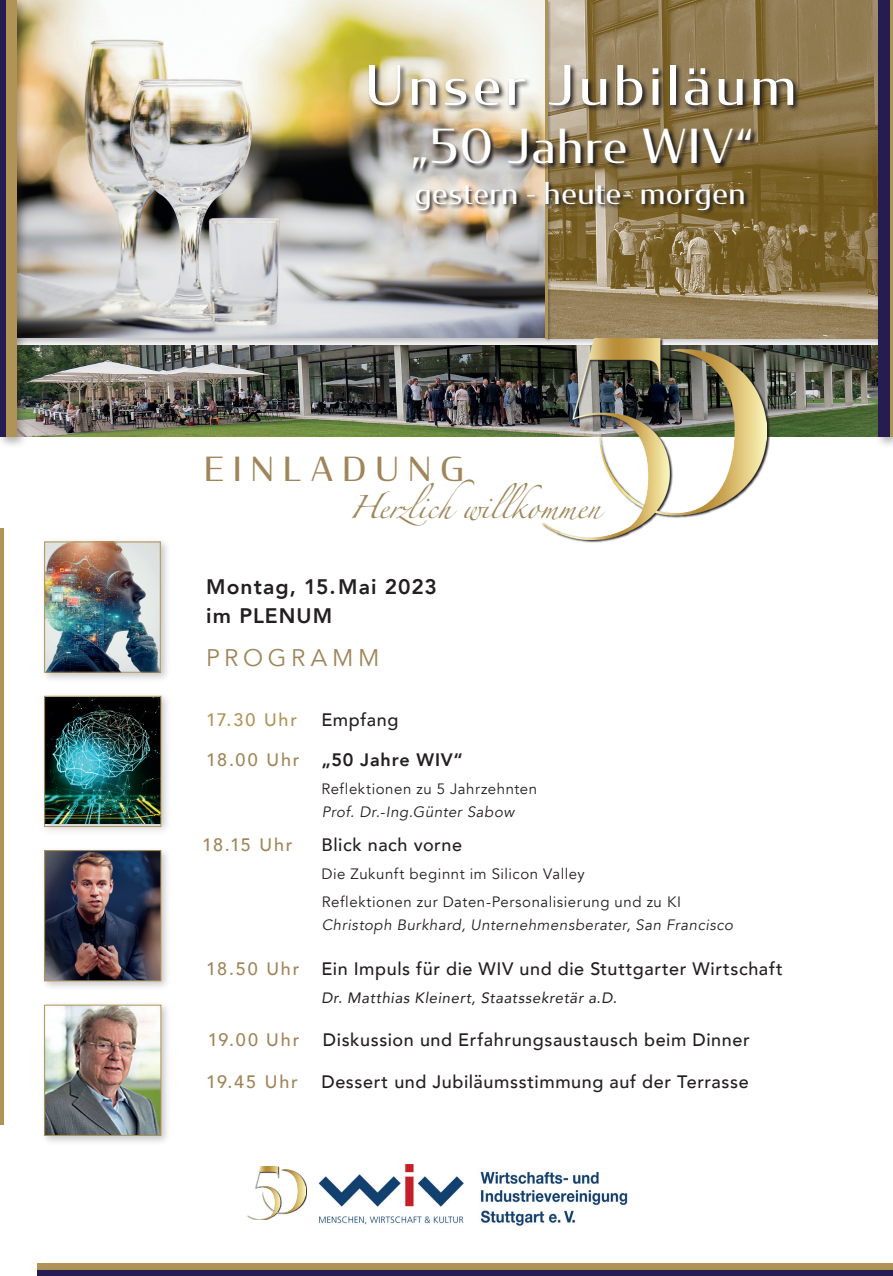
<style>
.page{position:relative;width:893px;height:1276px;background:#fff}
.page>*{position:absolute;margin:0;border:0;box-sizing:border-box;transform-origin:0 0}
.t1{font:54px "Condor";letter-spacing:.095em;color:#fff}
.t2{font:46.5px "Condor";letter-spacing:.04em;color:#fff}
.t3{font:33px "Condor";letter-spacing:.28em;color:#9f8559}
.t4{font:30px "Condor";letter-spacing:.025em;color:#fff}
.t5{font:24px "Avenir";letter-spacing:.19em;color:#9f8559}
.t6{font:800 21px/28.8px "Avenir";letter-spacing:.05em;color:#231f20}
.t7{font:21px "Zapfino";letter-spacing:-.01em;color:#9f8559}
.t8{font:500 18px "Avenir";letter-spacing:.03em;color:#231f20}
.t9{font:500 18px "Avenir";letter-spacing:.1em;color:#9f8559}
.t10{font:800 18px "Avenir";letter-spacing:.045em;color:#231f20}
.t11{font:500 18px "Avenir";letter-spacing:.105em;color:#b09356}
.t12{font:15px/27.8px "Avenir";letter-spacing:.035em;color:#231f20}
.t13{font:italic 15px "Avenir";letter-spacing:.035em;color:#231f20}
.t14{font:italic 15px "Avenir";letter-spacing:.035em;color:#231f20}
.s1{color:#fff}
.s2{font-weight:500;color:#9f8559}
.s3{color:#9f8559}
</style>
<div class="page">
<img style="left:28px;top:348px;width:846px;height:88px">
<div style="left:0;top:302px;width:893px;height:46px;background:#231f20;opacity:.3"></div>
<div style="left:38px;top:1263px;width:855px;height:13px;background:#b09356"></div>
<div style="left:34px;top:1266px;width:859px;height:10px;background:#ad9155"></div>
<div style="left:38px;top:1270px;width:855px;height:6px;background:#271c51"></div>
<img style="left:551px;top:0;width:323px;height:338px">
<img style="left:28px;top:0;width:517px;height:337px">
<div style="left:874px;top:0;width:19px;height:449px;background:#231f20;opacity:.35"></div>
<div style="left:878px;top:0;width:13px;height:436px;background:#271c51"></div>
<div style="left:0;top:0;width:7px;height:436px;background:#271c51"></div>
<div style="left:545px;top:0;width:6px;height:342px;background:#231f20;opacity:.35"></div>
<hr style="left:545px;top:0;width:2px;height:338px;background:#b09356">
<svg style="left:412px;top:128px;width:345px;height:47px;background:#87765a"></svg>
<svg style="left:415px;top:181px;width:334px;height:34px;background:#918060"></svg>
<hr style="left:891px;top:0;width:2px;height:436px;background:#b09356">
<svg style="left:367px;top:64px;width:433px;height:49px;background:#9e9076"></svg>
<svg style="left:569px;top:338px;width:201px;height:205px"></svg>
<img style="left:542px;top:338px;width:225px;height:201px">
<img style="left:318px;top:1164px;width:310px;height:62px">
<hr style="left:0;top:529px;width:3px;height:596px;background:#b09356">
<div style="left:40px;top:1001px;width:132px;height:145px;background:#231f20;opacity:.25"></div>
<img style="left:46px;top:1006px;width:113px;height:128px">
<div style="left:44px;top:1004px;width:117px;height:132px;border:1px solid #b09356"></div>
<div style="left:40px;top:846px;width:132px;height:145px;background:#231f20;opacity:.25"></div>
<img style="left:46px;top:852px;width:113px;height:127px">
<div style="left:44px;top:850px;width:117px;height:131px;border:1px solid #b09356"></div>
<svg style="left:252px;top:1183px;width:55px;height:37px"></svg>
<img style="left:247px;top:1166px;width:59px;height:53px">
<div style="left:40px;top:538px;width:131px;height:145px;background:#231f20;opacity:.25"></div>
<img style="left:46px;top:543px;width:113px;height:127px">
<div style="left:44px;top:541px;width:117px;height:131px;border:1px solid #b09356"></div>
<div style="left:40px;top:692px;width:132px;height:145px;background:#231f20;opacity:.25"></div>
<img style="left:46px;top:698px;width:113px;height:125px">
<div style="left:44px;top:696px;width:117px;height:131px;border:1px solid #b09356"></div>
<div style="left:2px;top:0;width:26px;height:449px;background:#231f20;opacity:.35"></div>
<div style="left:6px;top:0;width:10px;height:436px;background:#b09356"></div>
<h1 class="t1" style="left:365px;top:50px;width:432px">Unser Jubiläum</h1>
<h2 class="t2" style="left:411px;top:116px;width:344px">„50 Jahre WIV“</h2>
<h3 class="t4" style="left:415px;top:174px;width:332px">gestern - heute- morgen</h3>
<h3 class="t3" style="left:204px;top:447px;width:261px">EINLADUNG</h3>
<p class="t7" style="left:349px;top:499px;width:267px">Herzlichwillkommen<span class="s1">n</span></p>
<p class="t6" style="left:206px;top:572px;width:232px">Montag, 15.Mai 2023 im PLENUM</p>
<h3 class="t5" style="left:206px;top:643px;width:175px">PROGRAMM</h3>
<p class="t11" style="left:206px;top:704px;width:92px">17.30 Uhr</p>
<p class="t8" style="left:321px;top:704px;width:78px">Empfang</p>
<p class="t10" style="left:206px;top:745px;width:258px"><span class="s2">18.00 Uhr</span> „50 Jahre WIV“</p>
<p class="t12" style="left:321px;top:775px;width:217px">Reflektionen zu 5 Jahrzehnten</p>
<p class="t13" style="left:322px;top:802px;width:194px">Prof. Dr.-Ing.Günter Sabow</p>
<p class="t9" style="left:202px;top:829px;width:92px">18.15 Uhr</p>
<p class="t8" style="left:321px;top:829px;width:142px">Blick nach vorne</p>
<p class="t12" style="left:321px;top:860px;width:361px">Die Zukunft beginnt im Silicon Valley<br>Reflektionen zur Daten-Personalisierung und zu KI</p>
<p class="t13" style="left:322px;top:916px;width:413px">Christoph Burkhard, Unternehmensberater, San Francisco</p>
<p class="t8" style="left:206px;top:953px;width:578px"><span class="s3">18.50 Uhr</span> Ein Impuls für die WIV und die Stuttgarter Wirtschaft</p>
<p class="t14" style="left:321px;top:988px;width:297px">Dr. Matthias Kleinert, Staatssekretär a.D.</p>
<p class="t9" style="left:208px;top:1024px;width:93px">19.00 Uhr</p>
<p class="t8" style="left:323px;top:1024px;width:428px">Diskussion und Erfahrungsaustausch beim Dinner</p>
<p class="t9" style="left:206px;top:1065px;width:93px">19.45 Uhr</p>
<p class="t8" style="left:321px;top:1065px;width:429px">Dessert und Jubiläumsstimmung auf der Terrasse</p>
</div>
